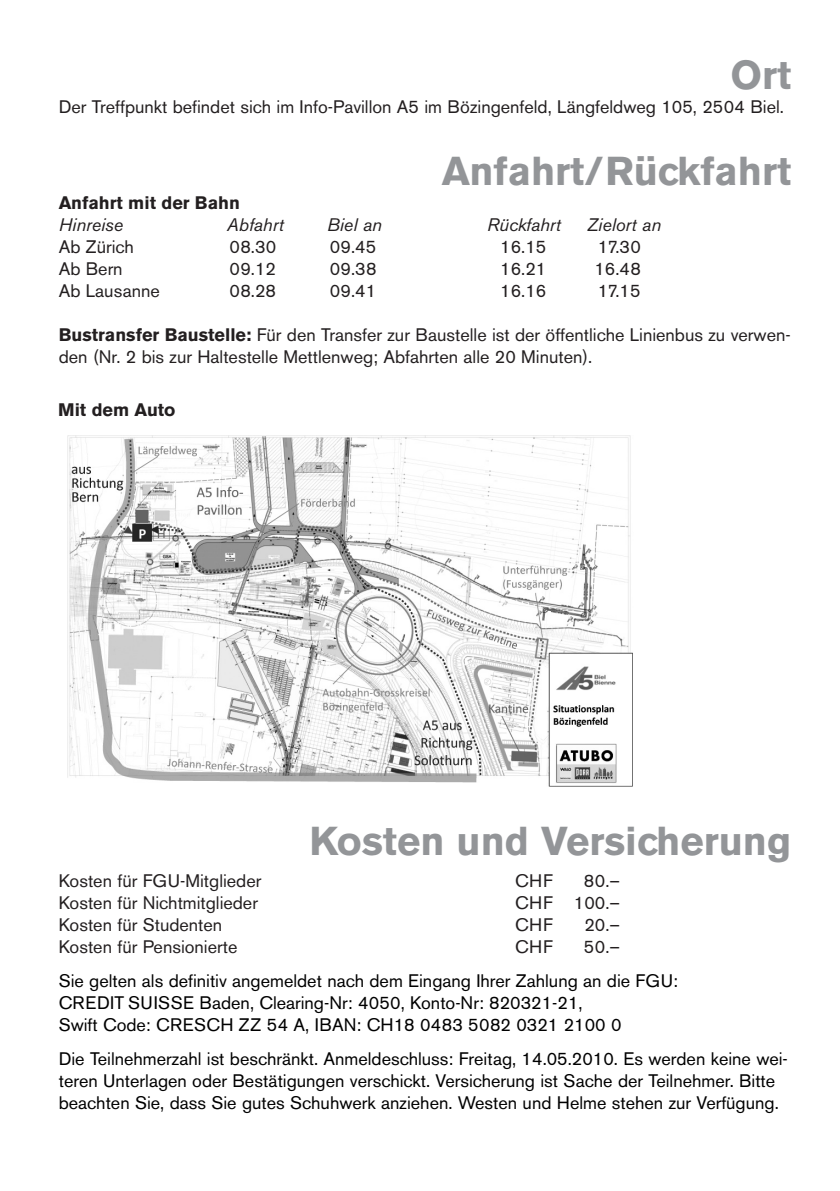
<style>
.page{position:relative;width:840px;height:1191px;background:#fff}
.page>*{position:absolute;margin:0;border:0;box-sizing:border-box;transform-origin:0 0}
.t1{font:700 40px "Akzidenz Grotesk BE";color:#939598}
.t2{font:18px/22px "Akzidenz Grotesk BE";color:#231f20}
.t3{font:18px/22px "Akzidenz Grotesk BE";color:#000}
.t4{font:italic 18px "Akzidenz Grotesk BE";color:#231f20}
.t5{font:700 18px "Akzidenz Grotesk BE";color:#231f20}
.s1{font-weight:700}
</style>
<div class="page">
<img style="left:67px;top:435px;width:566px;height:351px">
<p class="t1" style="left:730px;top:52px;width:62px">Ort</p>
<p class="t2" style="left:59px;top:95px;width:726px">Der Treffpunkt befindet sich im Info-Pavillon A5 im Bözingenfeld, Längfeldweg 105, 2504 Biel.</p>
<p class="t1" style="left:441px;top:148px;width:351px">Anfahrt/Rückfahrt</p>
<p class="t5" style="left:59px;top:192px;width:183px">Anfahrt mit der Bahn</p>
<p class="t4" style="left:59px;top:214px;width:66px">Hinreise</p>
<p class="t4" style="left:227px;top:214px;width:58px">Abfahrt</p>
<p class="t4" style="left:327px;top:214px;width:56px">Biel an</p>
<p class="t4" style="left:487px;top:214px;width:75px">Rückfahrt</p>
<p class="t4" style="left:587px;top:214px;width:75px">Zielort an</p>
<p class="t2" style="left:59px;top:235px;width:77px">Ab Zürich</p>
<p class="t2" style="left:229px;top:235px;width:48px">08.30</p>
<p class="t2" style="left:329px;top:235px;width:48px">09.45</p>
<p class="t2" style="left:500px;top:235px;width:48px">16.15</p>
<p class="t2" style="left:597px;top:235px;width:45px">17.30</p>
<p class="t2" style="left:59px;top:257px;width:65px">Ab Bern</p>
<p class="t2" style="left:229px;top:257px;width:48px">09.12</p>
<p class="t2" style="left:329px;top:257px;width:48px">09.38</p>
<p class="t2" style="left:500px;top:257px;width:48px">16.21</p>
<p class="t2" style="left:594px;top:257px;width:48px">16.48</p>
<p class="t2" style="left:59px;top:279px;width:102px">Ab Lausanne</p>
<p class="t2" style="left:229px;top:279px;width:48px">08.28</p>
<p class="t2" style="left:329px;top:279px;width:48px">09.41</p>
<p class="t2" style="left:500px;top:279px;width:48px">16.16</p>
<p class="t2" style="left:597px;top:279px;width:44px">17.15</p>
<p class="t2" style="left:59px;top:323px;width:733px"><span class="s1">Bustransfer Baustelle:</span> Für den Transfer zur Baustelle ist der öffentliche Linienbus zu verwen&shy;den (Nr. 2 bis zur Haltestelle Mettlenweg; Abfahrten alle 20 Minuten).</p>
<p class="t5" style="left:58px;top:399px;width:119px">Mit dem Auto</p>
<p class="t1" style="left:309px;top:818px;width:483px">Kosten und Versicherung</p>
<p class="t2" style="left:59px;top:869px;width:204px">Kosten für FGU-Mitglieder</p>
<p class="t2" style="left:515px;top:869px;width:39px">CHF</p>
<p class="t2" style="left:583px;top:869px;width:37px">80.–</p>
<p class="t2" style="left:59px;top:891px;width:201px">Kosten für Nichtmitglieder</p>
<p class="t2" style="left:515px;top:891px;width:106px">CHF 100.–</p>
<p class="t2" style="left:59px;top:913px;width:165px">Kosten für Studenten</p>
<p class="t2" style="left:515px;top:913px;width:39px">CHF</p>
<p class="t2" style="left:584px;top:913px;width:37px">20.–</p>
<p class="t2" style="left:59px;top:935px;width:180px">Kosten für Pensionierte</p>
<p class="t2" style="left:515px;top:935px;width:39px">CHF</p>
<p class="t2" style="left:583px;top:935px;width:37px">50.–</p>
<p class="t3" style="left:59px;top:969px;width:620px">Sie gelten als definitiv angemeldet nach dem Eingang Ihrer Zahlung an die FGU:</p>
<p class="t3" style="left:59px;top:991px;width:525px">CREDIT SUISSE Baden, Clearing-Nr: 4050, Konto-Nr: 820321-21,</p>
<p class="t3" style="left:59px;top:1013px;width:564px">Swift Code: CRESCH ZZ 54 A, IBAN: CH18 0483 5082 0321 2100 0</p>
<p class="t3" style="left:59px;top:1047px;width:730px">Die Teilnehmerzahl ist beschränkt. Anmeldeschluss: Freitag, 14.05.2010. Es werden keine wei&shy;teren Unterlagen oder Bestätigungen verschickt. Versicherung ist Sache der Teilnehmer. Bitte beachten Sie, dass Sie gutes Schuhwerk anziehen. Westen und Helme stehen zur Verfügung.</p>
</div>
